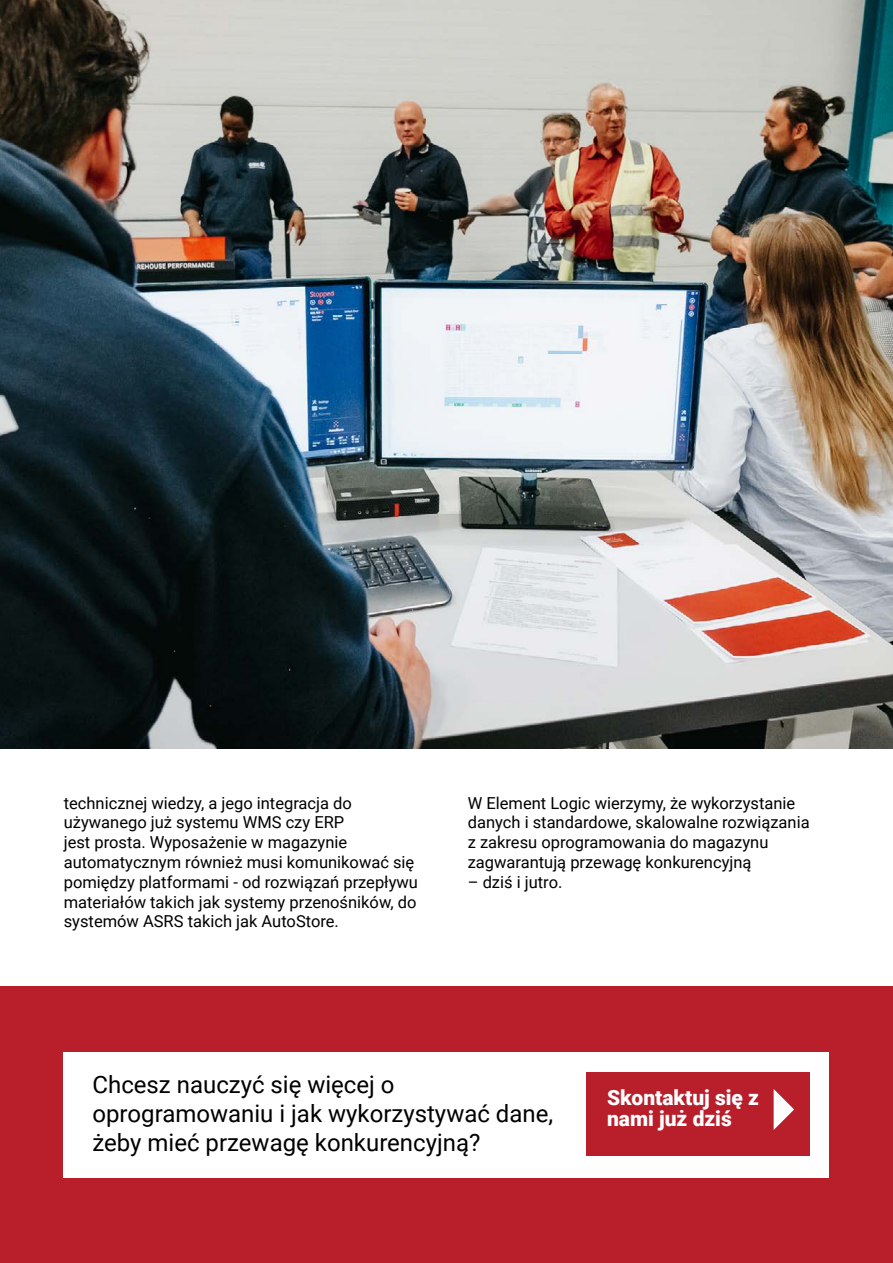
<style>
.page{position:relative;width:893px;height:1263px;background:#fff}
.page>*{position:absolute;margin:0;border:0;box-sizing:border-box;transform-origin:0 0}
.t1{font:24px/28.8px "Roboto";color:#000}
.t2{font:900 21px/21px "Roboto";color:#fff}
.t3{font:16.5px/19.8px "Roboto";color:#000}
</style>
<div class="page">
<img style="left:0;top:0;width:893px;height:748px">
<div style="left:0;top:986px;width:893px;height:277px;background:#b91e2b"></div>
<div style="left:64px;top:1052px;width:765px;height:126px;background:#fff"></div>
<div style="left:586px;top:1072px;width:223px;height:83px;background:#b91e2b"></div>
<svg style="left:774px;top:1089px;width:20px;height:41px"></svg>
<p class="t3" style="left:64px;top:792px;width:356px">technicznej wiedzy, a jego integracja do używanego już systemu WMS czy ERP<br>jest prosta. Wyposażenie w magazynie automatycznym również musi komunikować się pomiędzy platformami - od rozwiązań przepływu materiałów takich jak systemy przenośników, do systemów ASRS takich jak AutoStore.</p>
<p class="t3" style="left:468px;top:792px;width:343px">W Element Logic wierzymy, że wykorzystanie danych i standardowe, skalowalne rozwiązania z zakresu oprogramowania do magazynu zagwarantują przewagę konkurencyjną</p>
<p class="t3" style="left:468px;top:871px;width:96px">– dziś i jutro.</p>
<h1 class="t1" style="left:92px;top:1069px;width:462px">Chcesz nauczyć się więcej o oprogramowaniu i jak wykorzystywać dane, żeby mieć przewagę konkurencyjną?</h1>
<p class="t2" style="left:607px;top:1086px;width:154px">Skontaktuj się z nami już dziś</p>
</div>
